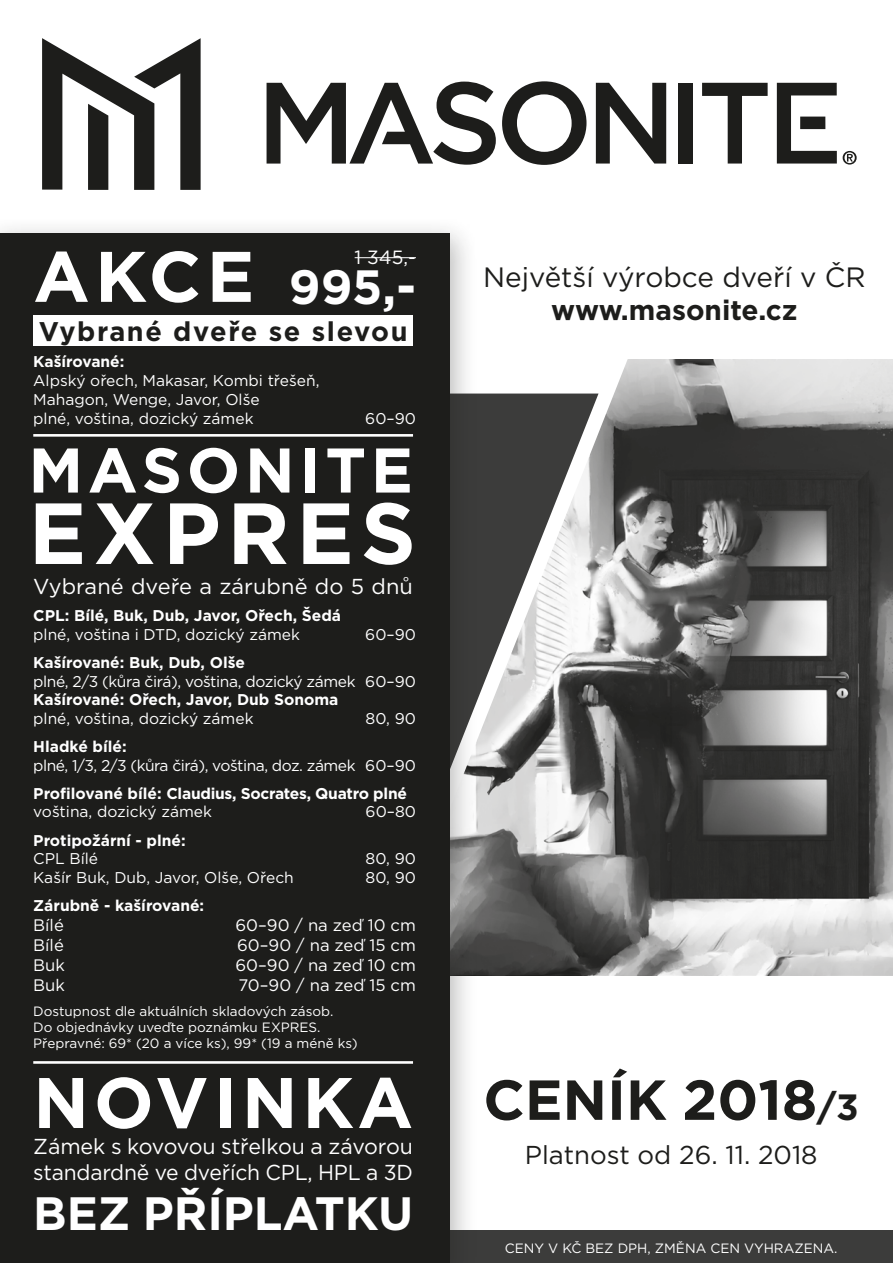
<style>
.page{position:relative;width:893px;height:1263px;background:#fff}
.page>*{position:absolute;margin:0;border:0;box-sizing:border-box;transform-origin:0 0}
.t1{font:700 86.55px "Gotham";letter-spacing:.075em;color:#fff}
.t2{font:700 71.4px "Gotham";letter-spacing:.07em;color:#fff}
.t3{font:700 63px "Gotham";letter-spacing:.075em;color:#fff}
.t4{font:700 56.25px "Gotham";color:#1d1d1b}
.t5{font:700 48.15px "Gotham";color:#fff}
.t6{font:700 46.8px "Gotham";color:#fff}
.t7{font:27.9px "Gotham";color:#1d1d1b}
.t8{font:700 27.9px "Gotham";color:#1d1d1b}
.t9{font:700 27px "Gotham";letter-spacing:.06em;color:#1d1d1b}
.t10{font:25.8px "Gotham";color:#1d1d1b}
.t11{font:21.6px/26px "Gotham";letter-spacing:-.01em;color:#fff}
.t12{font:19.05px "Gotham";color:#fff}
.t13{font:16.65px "Gotham";color:#fff}
.t14{font:15.6px/18.8px "Gotham";color:#fff}
.t15{font:700 15.6px "Gotham";color:#fff}
.t16{font:15.6px "Gotham";letter-spacing:-.03em;color:#fff}
.t17{font:15.6px "Gotham";letter-spacing:-.025em;color:#fff}
.t18{font:13.5px/16.2px "Gotham";color:#fff}
.s1{font-size:36.45px}
</style>
<div class="page">
<img style="left:740px;top:360px;width:153px;height:615px">
<svg style="left:266px;top:81px;width:474px;height:895px"></svg>
<svg style="left:479px;top:394px;width:119px;height:582px"></svg>
<div style="left:0;top:1230px;width:893px;height:33px;background:#3c3c3b"></div>
<div style="left:0;top:216px;width:479px;height:1047px;background:#1d1d1b;opacity:.3"></div>
<div style="left:0;top:234px;width:449px;height:1029px;background:#1d1d1b"></div>
<hr style="left:33px;top:1061px;width:380px;height:3px;background:#fff">
<hr style="left:355px;top:257px;width:61px;height:1px;background:#fff">
<div style="left:33px;top:315px;width:380px;height:31px;background:#fff"></div>
<hr style="left:33px;top:434px;width:380px;height:3px;background:#fff">
<svg style="left:267px;top:82px;width:229px;height:83px"></svg>
<svg style="left:502px;top:81px;width:84px;height:84px"></svg>
<svg style="left:596px;top:83px;width:70px;height:81px"></svg>
<svg style="left:702px;top:83px;width:66px;height:81px"></svg>
<div style="left:678px;top:83px;width:14px;height:81px;background:#1d1d1b"></div>
<svg style="left:777px;top:83px;width:60px;height:81px"></svg>
<div style="left:800px;top:117px;width:25px;height:12px;background:#1d1d1b"></div>
<svg style="left:42px;top:38px;width:159px;height:152px"></svg>
<svg style="left:843px;top:151px;width:14px;height:14px"></svg>
<p class="t12" style="left:355px;top:247px;width:63px">1 345,-</p>
<h3 class="t5" style="left:289px;top:258px;width:129px">995,-</h3>
<h2 class="t2" style="left:33px;top:234px;width:223px">AKCE</h2>
<h3 class="t9" style="left:39px;top:316px;width:370px">Vybrané dveře se slevou</h3>
<p class="t15" style="left:33px;top:353px;width:93px">Kašírované:</p>
<p class="t14" style="left:33px;top:371px;width:288px">Alpský ořech, Makasar, Kombi třešeň,<br>Mahagon, Wenge, Javor, Olše<br>plné, voština, dozický zámek</p>
<p class="t14" style="left:365px;top:409px;width:52px">60–90</p>
<h3 class="t3" style="left:28px;top:433px;width:386px">MASONITE</h3>
<h1 class="t1" style="left:28px;top:482px;width:389px">EXPRES</h1>
<h3 class="t11" style="left:33px;top:574px;width:381px">Vybrané dveře a zárubně do 5 dnů</h3>
<p class="t15" style="left:33px;top:607px;width:309px">CPL: Bílé, Buk, Dub, Javor, Ořech, Šedá</p>
<p class="t14" style="left:33px;top:625px;width:268px">plné, voština i DTD, dozický zámek</p>
<p class="t14" style="left:365px;top:625px;width:52px">60–90</p>
<p class="t15" style="left:33px;top:653px;width:213px">Kašírované: Buk, Dub, Olše</p>
<p class="t17" style="left:33px;top:672px;width:384px">plné, 2/3 (kůra čirá), voština, dozický zámek 60–90</p>
<p class="t15" style="left:33px;top:690px;width:307px">Kašírované: Ořech, Javor, Dub Sonoma</p>
<p class="t14" style="left:33px;top:709px;width:222px">plné, voština, dozický zámek</p>
<p class="t14" style="left:366px;top:709px;width:52px">80, 90</p>
<p class="t15" style="left:33px;top:737px;width:95px">Hladké bílé:</p>
<p class="t16" style="left:33px;top:757px;width:384px">plné, 1/3, 2/3 (kůra čirá), voština, doz. zámek 60–90</p>
<p class="t15" style="left:33px;top:784px;width:375px">Profilované bílé: Claudius, Socrates, Quatro plné</p>
<p class="t14" style="left:33px;top:803px;width:180px">voština, dozický zámek</p>
<p class="t14" style="left:366px;top:803px;width:52px">60–80</p>
<p class="t15" style="left:33px;top:831px;width:154px">Protipožární - plné:</p>
<p class="t14" style="left:33px;top:849px;width:66px">CPL Bílé</p>
<p class="t14" style="left:366px;top:849px;width:52px">80, 90</p>
<p class="t14" style="left:33px;top:868px;width:262px">Kašír Buk, Dub, Javor, Olše, Ořech</p>
<p class="t14" style="left:366px;top:868px;width:52px">80, 90</p>
<p class="t15" style="left:33px;top:896px;width:172px">Zárubně - kašírované:</p>
<p class="t13" style="left:33px;top:916px;width:32px">Bílé</p>
<p class="t13" style="left:235px;top:916px;width:182px">60–90 / na zeď 10 cm</p>
<p class="t13" style="left:33px;top:936px;width:32px">Bílé</p>
<p class="t13" style="left:237px;top:936px;width:180px">60–90 / na zeď 15 cm</p>
<p class="t13" style="left:33px;top:956px;width:33px">Buk</p>
<p class="t13" style="left:235px;top:956px;width:182px">60–90 / na zeď 10 cm</p>
<p class="t13" style="left:33px;top:976px;width:33px">Buk</p>
<p class="t13" style="left:238px;top:976px;width:179px">70–90 / na zeď 15 cm</p>
<p class="t18" style="left:33px;top:1003px;width:326px">Dostupnost dle aktuálních skladových zásob.<br>Do objednávky uveďte poznámku EXPRES.<br>Přepravné: 69* (20 a více ks), 99* (19 a méně ks)</p>
<h2 class="t2" style="left:33px;top:1060px;width:381px">NOVINKA</h2>
<h3 class="t11" style="left:33px;top:1134px;width:381px">Zámek s kovovou střelkou a závorou standardně ve dveřích CPL, HPL a 3D</h3>
<h3 class="t6" style="left:33px;top:1185px;width:381px">BEZ PŘÍPLATKU</h3>
<h3 class="t7" style="left:483px;top:261px;width:384px">Největší výrobce dveří v ČR</h3>
<h3 class="t8" style="left:551px;top:294px;width:248px">www.masonite.cz</h3>
<h3 class="t4" style="left:483px;top:1066px;width:377px">CENÍK 2018<span class="s1">/3</span></h3>
<h3 class="t10" style="left:525px;top:1140px;width:294px">Platnost od 26. 11. 2018</h3>
<p class="t18" style="left:505px;top:1240px;width:334px">CENY V KČ BEZ DPH, ZMĚNA CEN VYHRAZENA.</p>
</div>
